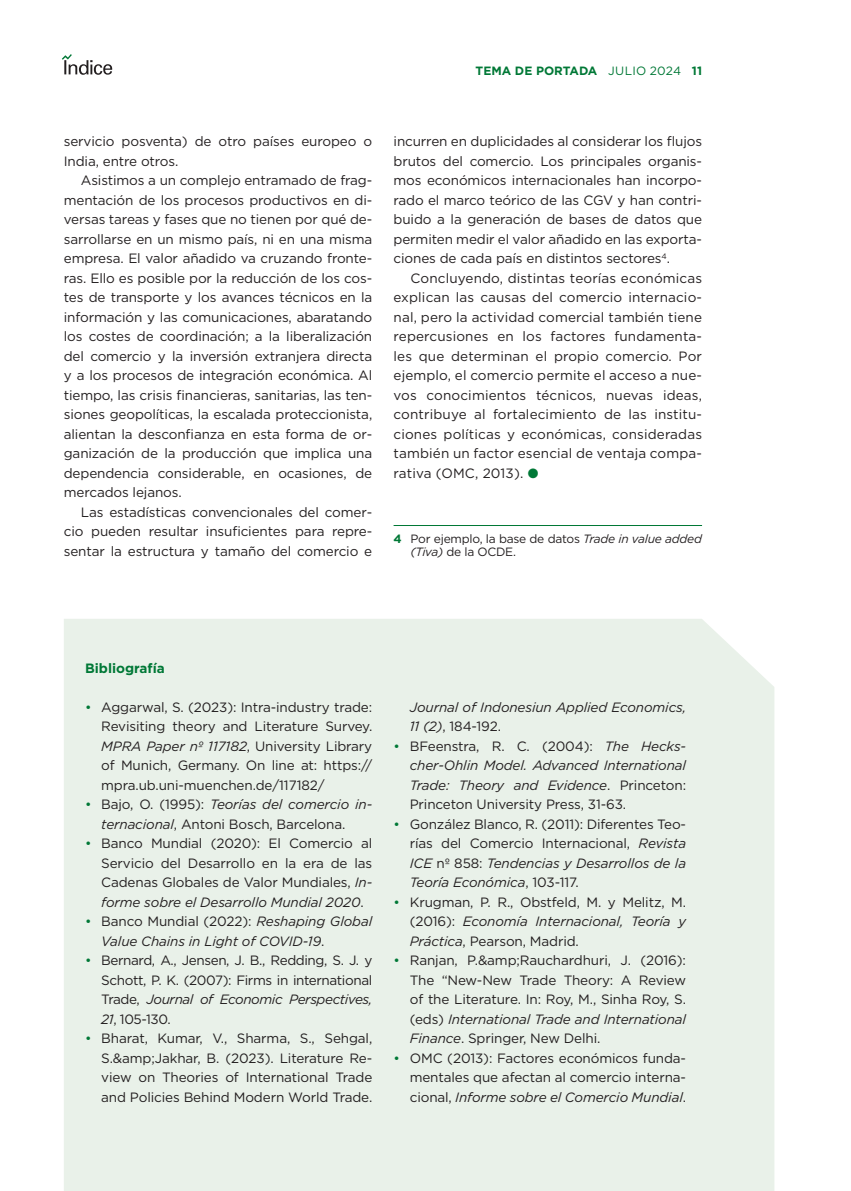
<style>
.page{position:relative;width:851px;height:1191px;background:#fff}
.page>*{position:absolute;margin:0;border:0;box-sizing:border-box;transform-origin:0 0}
._000_texto_comun{font:13.5px/19.5px "Gotham";letter-spacing:-.01em;color:#231f20;text-align:justify}
._000_texto_comun-2{font:italic 13.5px/19.5px "Gotham";letter-spacing:-.01em;color:#231f20}
._00_tit_en_texto{font:700 13.5px "Gotham";color:#007836}
.pie_de_pagina{font:12px/13.5px "Gotham";letter-spacing:-.02em;color:#231f20}
.t1{font:700 12px "Gotham";color:#007836}
.s1{font-weight:400}
.s2{color:#007836}
.s3{font-weight:700;color:#007836}
.s4{font-style:italic}
.s5{font-style:normal;color:#007836}
.s6{font-style:normal}
</style>
<div class="page">
<svg style="left:62px;top:54px;width:50px;height:21px"></svg>
<hr style="left:393px;top:525px;width:309px;height:1px;background:#007836">
<div style="left:64px;top:619px;width:710px;height:572px;background:#e9f1e9"></div>
<p class="t1" style="left:475px;top:63px;width:228px">TEMA DE PORTADA <span class="s1">JULIO 2024</span> 11</p>
<p class="_000_texto_comun" style="left:64px;top:131px;width:310px">servicio posventa) de otro países europeo o<br>India, entre otros.</p>
<p class="_000_texto_comun" style="left:64px;top:170px;width:310px;text-indent:17px">Asistimos a un complejo entramado de frag&shy;mentación de los procesos productivos en di&shy;versas tareas y fases que no tienen por qué de&shy;sarrollarse en un mismo país, ni en una misma empresa. El valor añadido va cruzando fronte&shy;ras. Ello es posible por la reducción de los cos&shy;tes de transporte y los avances técnicos en la información y las comunicaciones, abaratando los costes de coordinación; a la liberalización del comercio y la inversión extranjera directa y a los procesos de integración económica. Al tiempo, las crisis financieras, sanitarias, las ten&shy;siones geopolíticas, la escalada proteccionista, alientan la desconfianza en esta forma de or&shy;ganización de la producción que implica una dependencia considerable, en ocasiones, de mercados lejanos.</p>
<p class="_000_texto_comun" style="left:64px;top:502px;width:310px;text-indent:17px">Las estadísticas convencionales del comer&shy;cio pueden resultar insuficientes para repre&shy;sentar la estructura y tamaño del comercio e</p>
<p class="_000_texto_comun" style="left:393px;top:131px;width:310px">incurren en duplicidades al considerar los flujos brutos del comercio. Los principales organis&shy;mos económicos internacionales han incorpo&shy;rado el marco teórico de las CGV y han contri&shy;buido a la generación de bases de datos que permiten medir el valor añadido en las exporta&shy;ciones de cada país en distintos sectores<sup>4</sup>.</p>
<p class="_000_texto_comun" style="left:393px;top:268px;width:310px;text-indent:17px">Concluyendo, distintas teorías económicas explican las causas del comercio internacio&shy;nal, pero la actividad comercial también tiene repercusiones en los factores fundamenta&shy;les que determinan el propio comercio. Por ejemplo, el comercio permite el acceso a nue&shy;vos conocimientos técnicos, nuevas ideas, contribuye al fortalecimiento de las institu&shy;ciones políticas y económicas, consideradas también un factor esencial de ventaja compa&shy;rativa (OMC, 2013). <span class="s2">●</span></p>
<p class="pie_de_pagina" style="left:410px;top:531px;width:293px;text-indent:-17px"><span class="s3">4</span> Por ejemplo, la base de datos <span class="s4">Trade in value added (Tiva)</span> de la OCDE.</p>
<p class="_00_tit_en_texto" style="left:85px;top:659px;width:81px">Bibliografía</p>
<p class="_000_texto_comun" style="left:101px;top:697px;width:272px;text-indent:-16px"><span class="s2">•</span> Aggarwal, S. (2023): Intra-industry trade:<br>Revisiting theory and Literature Survey.<br><span class="s4">MPRA Paper nº 117182</span>, University Library of Munich, Germany. On line at: https:// mpra.ub.uni-muenchen.de/117182/</p>
<p class="_000_texto_comun" style="left:101px;top:794px;width:272px;text-indent:-16px"><span class="s2">•</span> Bajo, O. (1995): <span class="s4">Teorías del comercio in&shy;ternacional</span>, Antoni Bosch, Barcelona.</p>
<p class="_000_texto_comun" style="left:101px;top:833px;width:272px;text-indent:-16px"><span class="s2">•</span> Banco Mundial (2020): El Comercio al Servicio del Desarrollo en la era de las Cadenas Globales de Valor Mundiales, <span class="s4">In&shy;forme sobre el Desarrollo Mundial 2020</span>.</p>
<p class="_000_texto_comun-2" style="left:101px;top:911px;width:272px;text-indent:-16px"><span class="s5">•</span> <span class="s6">Banco Mundial (2022):</span> Reshaping Global<br>Value Chains in Light of COVID-19<span class="s6">.</span></p>
<p class="_000_texto_comun" style="left:101px;top:950px;width:272px;text-indent:-16px"><span class="s2">•</span> Bernard, A., Jensen, J. B., Redding, S. J. y Schott, P. K. (2007): Firms in international Trade, <span class="s4">Journal of Economic Perspectives, 21</span>, 105-130.</p>
<p class="_000_texto_comun" style="left:101px;top:1028px;width:272px;text-indent:-16px"><span class="s2">•</span> Bharat, Kumar, V., Sharma, S., Sehgal, S.&amp;amp;Jakhar, B. (2023). Literature Re&shy;view on Theories of International Trade and Policies Behind Modern World Trade.</p>
<p class="_000_texto_comun-2" style="left:409px;top:697px;width:278px">Journal of Indonesiun Applied Economics,<br>11 (2)<span class="s6">, 184-192.</span></p>
<p class="_000_texto_comun-2" style="left:409px;top:736px;width:278px;text-align:justify;text-indent:-16px"><span class="s5">•</span> <span class="s6">BFeenstra, R. C. (2004):</span> The Hecks&shy;cher-Ohlin Model. Advanced International Trade: Theory and Evidence<span class="s6">. Princeton:<br>Princeton University Press, 31-63.</span></p>
<p class="_000_texto_comun" style="left:409px;top:814px;width:278px;text-indent:-16px"><span class="s2">•</span> González Blanco, R. (2011): Diferentes Teo&shy;rías del Comercio Internacional, <span class="s4">Revista ICE</span> nº 858: <span class="s4">Tendencias y Desarrollos de la Teoría Económica</span>, 103-117.</p>
<p class="_000_texto_comun" style="left:409px;top:892px;width:278px;text-indent:-16px"><span class="s2">•</span> Krugman, P. R., Obstfeld, M. y Melitz, M. (2016): <span class="s4">Economía Internacional, Teoría y Práctica</span>, Pearson, Madrid.</p>
<p class="_000_texto_comun" style="left:409px;top:950px;width:278px;text-indent:-16px"><span class="s2">•</span> Ranjan, P.&amp;amp;Rauchardhuri, J. (2016):<br>The “New-New Trade Theory: A Review of the Literature. In: Roy, M., Sinha Roy, S. (eds) <span class="s4">International Trade and International Finance</span>. Springer, New Delhi.</p>
<p class="_000_texto_comun" style="left:409px;top:1048px;width:278px;text-indent:-16px"><span class="s2">•</span> OMC (2013): Factores económicos funda&shy;mentales que afectan al comercio interna&shy;cional, <span class="s4">Informe sobre el Comercio Mundial</span>.</p>
</div>
